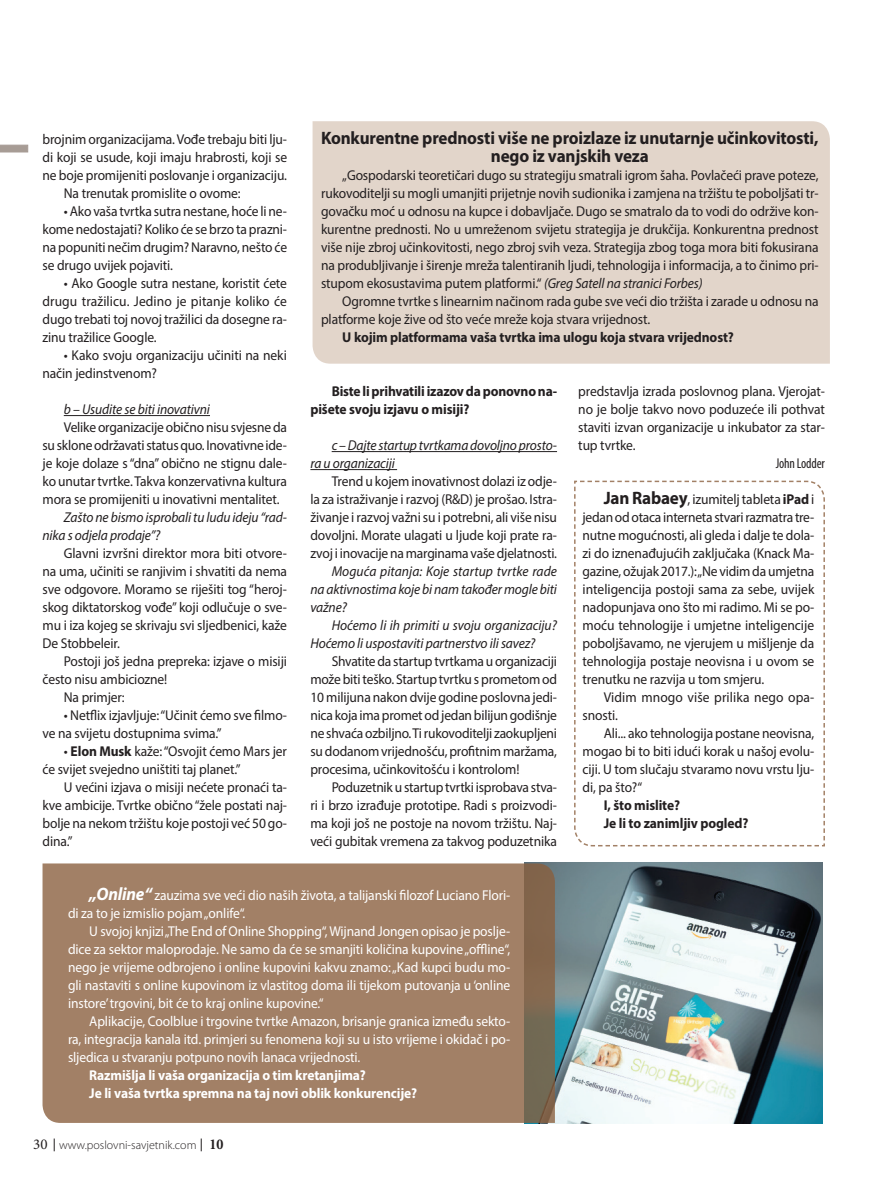
<style>
.page{position:relative;width:893px;height:1191px;background:#fff}
.page>*{position:absolute;margin:0;border:0;box-sizing:border-box;transform-origin:0 0}
.t1{font:700 18px/18px "Myriad Pro";letter-spacing:-.01em;color:#231f20;text-align:center;scale:.95 1}
.t2{font:14.25px/18px "Myriad Pro";letter-spacing:-.01em;color:#231f20;text-align:justify;scale:.95 1}
.t3{font:14.25px/18px "Myriad Pro";letter-spacing:-.01em;color:#fff;text-align:justify;scale:.95 1}
.t4{font:14.25px/18px "Myriad Pro";letter-spacing:-.01em;color:#231f20}
.t5{font:italic 14.25px/18px "Myriad Pro";letter-spacing:-.01em;color:#231f20;scale:.95 1}
.t6{font:700 14.25px/18px "Myriad Pro";letter-spacing:-.01em;color:#231f20;scale:.95 1}
.t7{font:700 14.25px/18px "Myriad Pro";letter-spacing:-.01em;color:#fff;scale:.95 1}
.t8{font:condensed 14.25px "Myriad Pro";letter-spacing:-.01em;color:#231f20;scale:.95 1}
.t9{font:300 12px "Myriad Pro";color:#231f20}
.s1{font-weight:700}
.s2{font-style:italic}
.s3{font-weight:700;font-size:18px}
.s4{font-weight:700;font-style:italic;font-size:18px}
.s5{font-family:"Minion Pro";font-weight:400;font-size:15px}
.s6{font-family:"Minion Pro";font-weight:700;font-stretch:condensed;font-size:15px}
</style>
<div class="page">
<svg style="left:54px;top:1138px;width:1px;height:13px"></svg>
<svg style="left:201px;top:1138px;width:1px;height:13px"></svg>
<svg style="left:0;top:145px;width:28px;height:7px"></svg>
<img style="left:555px;top:863px;width:268px;height:260px">
<div style="left:43px;top:863px;width:512px;height:260px;background:#a28066"></div>
<svg style="left:574px;top:480px;width:251px;height:367px"></svg>
<hr style="left:64px;top:415px;width:146px;height:1px;background:#231f20">
<hr style="left:332px;top:451px;width:225px;height:1px;background:#231f20">
<hr style="left:310px;top:469px;width:87px;height:1px;background:#231f20">
<div style="left:313px;top:121px;width:517px;height:243px;background:#e2d5ca"></div>
<p class="t2" style="left:43px;top:130px;width:259px">brojnim organizacijama. Vođe trebaju biti lju-</p>
<p class="t2" style="left:43px;top:148px;width:259px">di koji se usude, koji imaju hrabrosti, koji se</p>
<p class="t2" style="left:43px;top:166px;width:259px">ne boje promijeniti poslovanje i organizaciju.</p>
<p class="t2" style="left:64px;top:184px;width:188px">Na trenutak promislite o ovome:</p>
<p class="t4" style="left:43px;top:202px;width:246px;text-align:justify;text-indent:21px">• Ako vaša tvrtka sutra nestane, hoće li ne&shy;kome nedostajati? Koliko će se brzo ta prazni&shy;na popuniti nečim drugim? Naravno, nešto će se drugo uvijek pojaviti.</p>
<p class="t4" style="left:43px;top:274px;width:246px;text-align:justify;text-indent:21px">• Ako Google sutra nestane, koristit ćete drugu tražilicu. Jedino je pitanje koliko će dugo trebati toj novoj tražilici da dosegne ra&shy;zinu tražilice Google.</p>
<p class="t4" style="left:43px;top:346px;width:246px;text-indent:21px">• Kako svoju organizaciju učiniti na neki način jedinstvenom?</p>
<p class="t5" style="left:64px;top:400px;width:155px">b – Usudite se biti inovativni</p>
<p class="t2" style="left:43px;top:418px;width:259px;text-indent:21px">Velike organizacije obično nisu svjesne da su sklone održavati status quo. Inovativne ide&shy;je koje dolaze s “dna” obično ne stignu dale&shy;ko unutar tvrtke. Takva konzervativna kultura mora se promijeniti u inovativni mentalitet.</p>
<p class="t5" style="left:43px;top:508px;width:259px;text-indent:21px">Zašto ne bismo isprobali tu ludu ideju “rad&shy;nika s odjela prodaje”?</p>
<p class="t2" style="left:43px;top:544px;width:259px;text-indent:21px">Glavni izvršni direktor mora biti otvore&shy;na uma, učiniti se ranjivim i shvatiti da nema sve odgovore. Moramo se riješiti tog “heroj&shy;skog diktatorskog vođe” koji odlučuje o sve&shy;mu i iza kojeg se skrivaju svi sljedbenici, kaže De Stobbeleir.</p>
<p class="t2" style="left:64px;top:652px;width:236px">Postoji još jedna prepreka: izjave o misiji</p>
<p class="t2" style="left:43px;top:670px;width:133px">često nisu ambiciozne!</p>
<p class="t2" style="left:64px;top:688px;width:66px">Na primjer:</p>
<p class="t4" style="left:43px;top:706px;width:246px;text-indent:21px">• Netflix izjavljuje: “Učinit ćemo sve filmo&shy;ve na svijetu dostupnima svima.”</p>
<p class="t4" style="left:43px;top:742px;width:246px;text-indent:21px">• <span class="s1">Elon Musk</span> kaže: “Osvojit ćemo Mars jer će svijet svejedno uništiti taj planet.”</p>
<p class="t2" style="left:43px;top:778px;width:259px;text-indent:21px">U većini izjava o misiji nećete pronaći ta&shy;kve ambicije. Tvrtke obično “žele postati naj&shy;bolje na nekom tržištu koje postoji već 50 go&shy;dina.”</p>
<p class="t1" style="left:321px;top:128px;width:525px">Konkurentne prednosti više ne proizlaze iz unutarnje učinkovitosti, nego iz vanjskih veza</p>
<p class="t2" style="left:321px;top:166px;width:525px;text-indent:21px">„Gospodarski teoretičari dugo su strategiju smatrali igrom šaha. Povlačeći prave poteze, rukovoditelji su mogli umanjiti prijetnje novih sudionika i zamjena na tržištu te poboljšati tr&shy;govačku moć u odnosu na kupce i dobavljače. Dugo se smatralo da to vodi do održive kon&shy;kurentne prednosti. No u umreženom svijetu strategija je drukčija. Konkurentna prednost više nije zbroj učinkovitosti, nego zbroj svih veza. Strategija zbog toga mora biti fokusirana na produbljivanje i širenje mreža talentiranih ljudi, tehnologija i informacija, a to činimo pri&shy;stupom ekosustavima putem platformi.“ <span class="s2">(Greg Satell na stranici Forbes)</span></p>
<p class="t2" style="left:321px;top:292px;width:525px;text-indent:21px">Ogromne tvrtke s linearnim načinom rada gube sve veći dio tržišta i zarade u odnosu na platforme koje žive od što veće mreže koja stvara vrijednost.</p>
<p class="t6" style="left:342px;top:328px;width:414px">U kojim platformama vaša tvrtka ima ulogu koja stvara vrijednost?</p>
<p class="t6" style="left:310px;top:382px;width:261px;text-indent:21px">Biste li prihvatili izazov da ponovno na&shy;pišete svoju izjavu o misiji?</p>
<p class="t5" style="left:310px;top:436px;width:261px;text-indent:21px">c – Dajte startup tvrtkama dovoljno prosto&shy;ra u organizaciji</p>
<p class="t2" style="left:310px;top:472px;width:261px;text-indent:21px">Trend u kojem inovativnost dolazi iz odje&shy;la za istraživanje i razvoj (R&amp;D) je prošao. Istra&shy;živanje i razvoj važni su i potrebni, ali više nisu dovoljni. Morate ulagati u ljude koji prate ra&shy;zvoj i inovacije na marginama vaše djelatnosti.</p>
<p class="t5" style="left:310px;top:562px;width:261px;text-align:justify;text-indent:21px">Moguća pitanja: Koje startup tvrtke rade na aktivnostima koje bi nam također mogle biti važne?</p>
<p class="t5" style="left:310px;top:616px;width:261px;text-indent:21px">Hoćemo li ih primiti u svoju organizaciju?<br>Hoćemo li uspostaviti partnerstvo ili savez?</p>
<p class="t2" style="left:310px;top:652px;width:261px;text-indent:21px">Shvatite da startup tvrtkama u organizaciji može biti teško. Startup tvrtku s prometom od 10 milijuna nakon dvije godine poslovna jedi&shy;nica koja ima promet od jedan bilijun godišnje ne shvaća ozbiljno. Ti rukovoditelji zaokupljeni su dodanom vrijednošću, profitnim maržama, procesima, učinkovitošću i kontrolom!</p>
<p class="t2" style="left:310px;top:778px;width:261px;text-indent:21px">Poduzetnik u startup tvrtki isprobava stva&shy;ri i brzo izrađuje prototipe. Radi s proizvodi&shy;ma koji još ne postoje na novom tržištu. Naj&shy;veći gubitak vremena za takvog poduzetnika</p>
<p class="t2" style="left:578px;top:382px;width:261px">predstavlja izrada poslovnog plana. Vjerojat&shy;no je bolje takvo novo poduzeće ili pothvat staviti izvan organizacije u inkubator za star&shy;tup tvrtke.</p>
<p class="t8" style="left:776px;top:455px;width:53px">John Lodder</p>
<p class="t2" style="left:583px;top:490px;width:246px;text-indent:21px"><span class="s3">Jan Rabaey</span>, izumitelj tableta <span class="s1">iPad</span> i jedan od otaca interneta stvari razmatra tre&shy;nutne mogućnosti, ali gleda i dalje te dola&shy;zi do iznenađujućih zaključaka (Knack Ma&shy;gazine, ožujak 2017.): „Ne vidim da umjetna inteligencija postoji sama za sebe, uvijek nadopunjava ono što mi radimo. Mi se po&shy;moću tehnologije i umjetne inteligencije poboljšavamo, ne vjerujem u mišljenje da tehnologija postaje neovisna i u ovom se trenutku ne razvija u tom smjeru.</p>
<p class="t2" style="left:583px;top:688px;width:245px;text-indent:21px">Vidim mnogo više prilika nego opa&shy;snosti.</p>
<p class="t2" style="left:583px;top:724px;width:245px;text-indent:21px">Ali... ako tehnologija postane neovisna, mogao bi to biti idući korak u našoj evolu&shy;ciji. U tom slučaju stvaramo novu vrstu lju&shy;di, pa što?“</p>
<p class="t6" style="left:604px;top:796px;width:154px">I, što mislite?<br>Je li to zanimljiv pogled?</p>
<p class="t3" style="left:68px;top:886px;width:467px;text-indent:21px"><span class="s4">„Online“</span> zauzima sve veći dio naših života, a talijanski filozof Luciano Flori&shy;di za to je izmislio pojam „onlife“.</p>
<p class="t3" style="left:68px;top:922px;width:467px;text-indent:21px">U svojoj knjizi „The End of Online Shopping“, Wijnand Jongen opisao je poslje&shy;dice za sektor maloprodaje. Ne samo da će se smanjiti količina kupovine „offline“, nego je vrijeme odbrojeno i online kupovini kakvu znamo: „Kad kupci budu mo&shy;gli nastaviti s online kupovinom iz vlastitog doma ili tijekom putovanja u ‘online instore’ trgovini, bit će to kraj online kupovine.“</p>
<p class="t3" style="left:68px;top:1012px;width:467px;text-indent:21px">Aplikacije, Coolblue i trgovine tvrtke Amazon, brisanje granica između sekto&shy;ra, integracija kanala itd. primjeri su fenomena koji su u isto vrijeme i okidač i po&shy;sljedica u stvaranju potpuno novih lanaca vrijednosti.</p>
<p class="t7" style="left:89px;top:1066px;width:347px">Razmišlja li vaša organizacija o tim kretanjima?<br>Je li vaša tvrtka spremna na taj novi oblik konkurencije?</p>
<p class="t9" style="left:33px;top:1137px;width:192px"><span class="s5">30</span> www.poslovni-savjetnik.com <span class="s6">10</span></p>
</div>
